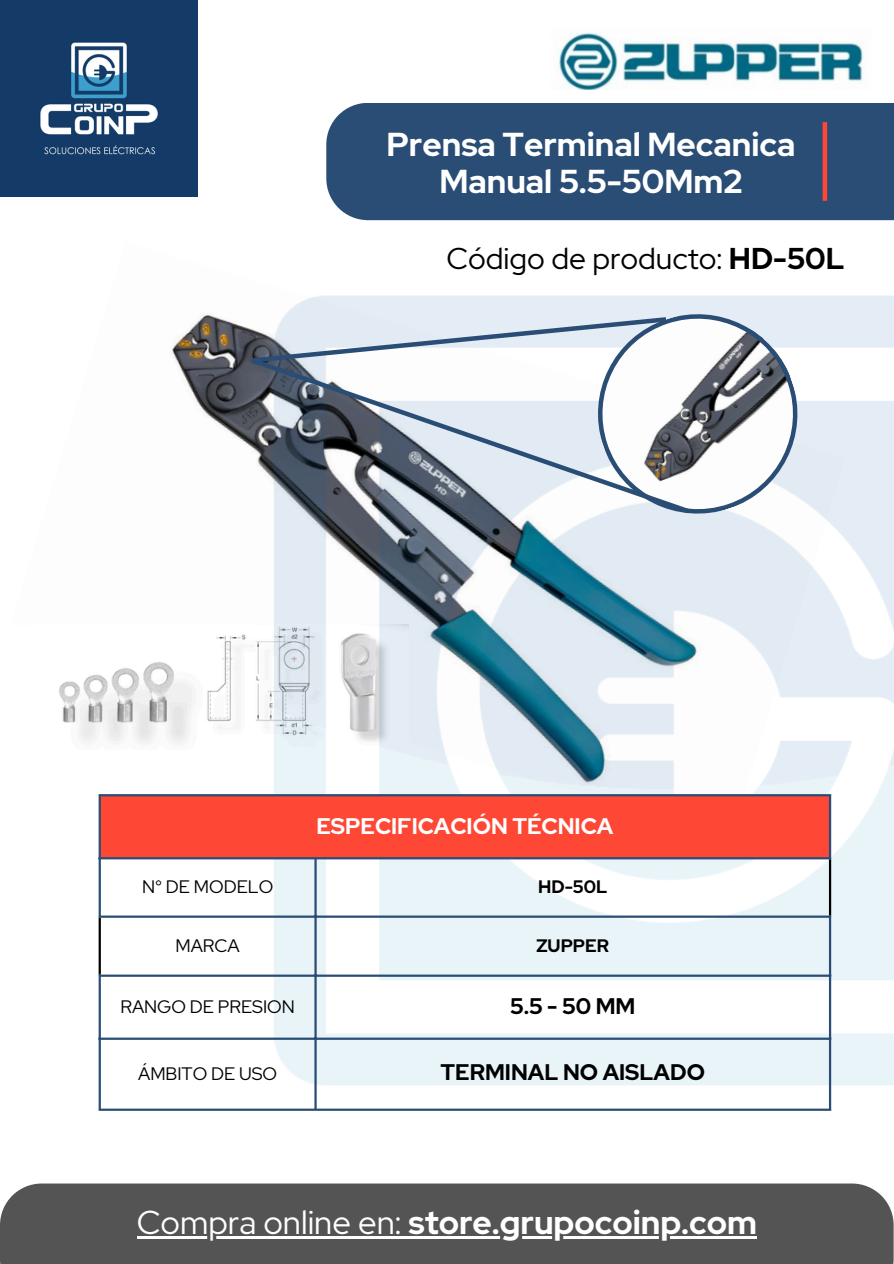
<style>
.page{position:relative;width:894px;height:1264px;background:#fff}
.page>*{position:absolute;margin:0;border:0;box-sizing:border-box;transform-origin:0 0}
.t1{font:700 33px/37.2px "Red Hat Display";color:#fff;text-align:center}
.t2{font:30px "Red Hat Display";color:#000}
.t3{font:700 22.5px "Red Hat Display";color:#000}
.t4{font:700 22.5px "Red Hat Display";color:#fff}
.t5{font:18px "Red Hat Display";color:#000}
.t6{font:700 18px "Red Hat Display";color:#000}
.s1{font-weight:700}
.s2{font-weight:400}
</style>
<div class="page">
<div style="left:326px;top:103px;width:567px;height:117px;background:#2a4d75"></div>
<img style="left:0;top:0;width:197px;height:197px">
<div style="left:0;top:1183px;width:893px;height:80px;background:#545454"></div>
<svg style="left:822px;top:122px;width:4px;height:79px"></svg>
<img style="left:557px;top:32px;width:307px;height:57px">
<img style="left:98px;top:314px;width:134px;height:524px">
<img style="left:59px;top:624px;width:173px;height:125px">
<img style="left:232px;top:295px;width:661px;height:815px">
<div style="left:99px;top:795px;width:731px;height:63px;background:#fe4735"></div>
<hr style="left:99px;top:796px;width:2px;height:119px;background:#2a4d75">
<hr style="left:99px;top:976px;width:2px;height:132px;background:#2a4d75">
<hr style="left:314px;top:859px;width:2px;height:249px;background:#2a4d75">
<hr style="left:828px;top:796px;width:3px;height:61px;background:#2a4d75">
<hr style="left:828px;top:917px;width:3px;height:191px;background:#2a4d75">
<hr style="left:99px;top:794px;width:732px;height:2px;background:#2a4d75">
<hr style="left:99px;top:857px;width:732px;height:2px;background:#2a4d75">
<hr style="left:99px;top:915px;width:732px;height:2px;background:#2a4d75">
<hr style="left:99px;top:974px;width:732px;height:2px;background:#2a4d75">
<hr style="left:99px;top:1037px;width:732px;height:2px;background:#2a4d75">
<hr style="left:99px;top:1108px;width:732px;height:2px;background:#2a4d75">
<hr style="left:99px;top:917px;width:2px;height:57px;background:#000">
<hr style="left:828px;top:859px;width:3px;height:56px;background:#000">
<svg style="left:585px;top:302px;width:224px;height:224px"></svg>
<svg style="left:247px;top:314px;width:423px;height:41px"></svg>
<svg style="left:246px;top:355px;width:447px;height:162px"></svg>
<hr style="left:137px;top:1236px;width:271px;height:2px;background:#fff">
<hr style="left:408px;top:1236px;width:348px;height:2px;background:#fff">
<p class="t1" style="left:386px;top:125px;width:410px">Prensa Terminal Mecanica<br>Manual 5.5-50Mm2</p>
<h1 class="t2" style="left:446px;top:239px;width:399px">Código de producto: <span class="s1">HD-50L</span></h1>
<p class="t4" style="left:316px;top:810px;width:298px">ESPECIFICACIÓN TÉCNICA</p>
<p class="t5" style="left:142px;top:874px;width:133px">N° DE MODELO</p>
<p class="t6" style="left:538px;top:874px;width:71px">HD-50L</p>
<p class="t5" style="left:175px;top:933px;width:66px">MARCA</p>
<p class="t6" style="left:536px;top:933px;width:74px">ZUPPER</p>
<p class="t5" style="left:120px;top:994px;width:176px">RANGO DE PRESION</p>
<p class="t3" style="left:510px;top:991px;width:127px">5.5 - 50 MM</p>
<p class="t5" style="left:138px;top:1062px;width:140px">ÁMBITO DE USO</p>
<p class="t3" style="left:440px;top:1057px;width:266px">TERMINAL NO AISLADO</p>
<p class="t1" style="left:137px;top:1203px;width:621px"><span class="s2">Compra online en:</span> store.grupocoinp.com</p>
</div>
